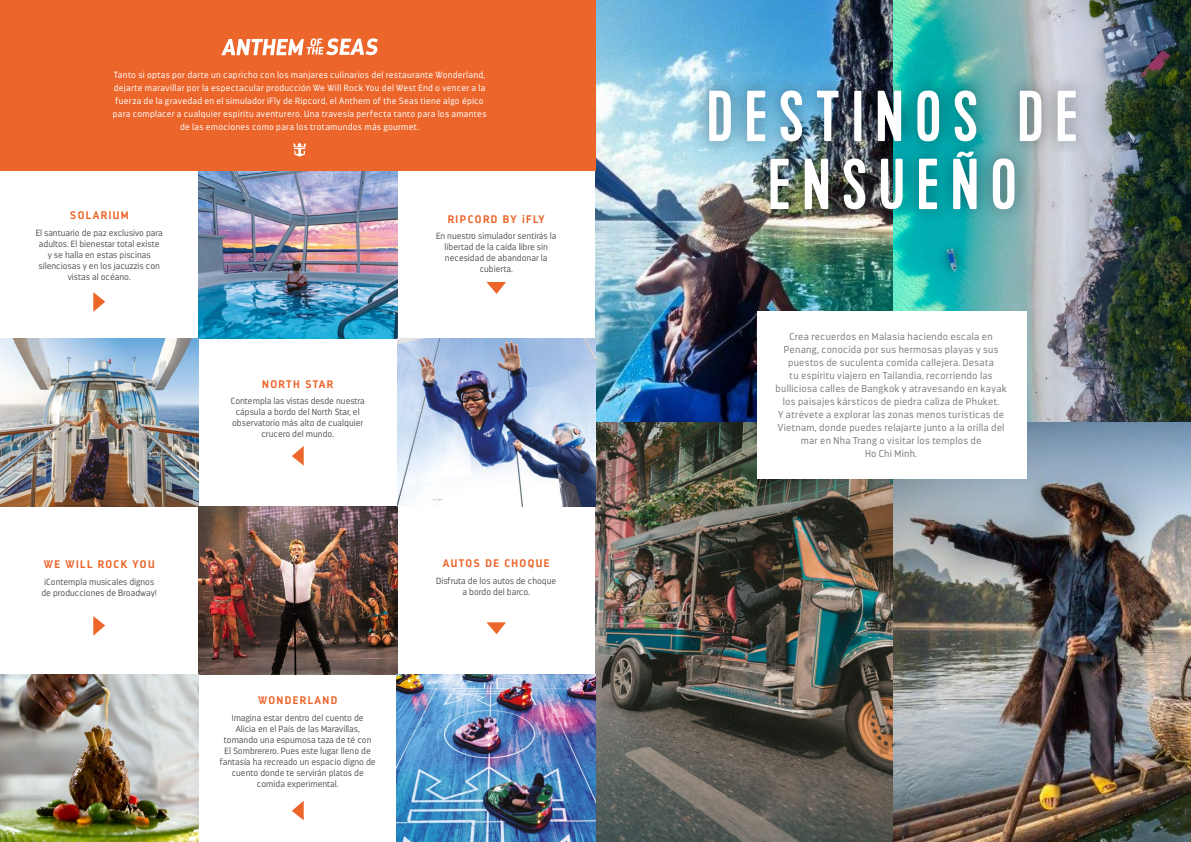
<style>
.page{position:relative;width:1191px;height:842px;background:#fff}
.page>*{position:absolute;margin:0;border:0;box-sizing:border-box;transform-origin:0 0}
.t1{font:72px/68px "Kapra";letter-spacing:.165em;color:#fff;text-align:center}
.t2{font:700 11px "Darwin";letter-spacing:.13em;color:#ec652a}
.t3{font:300 10px/13px "Darwin";letter-spacing:.025em;color:#7e7e7d;text-align:center}
.t4{font:300 9px/11px "Darwin";color:#575756;text-align:center}
.t5{font:300 9px/13px "Darwin";letter-spacing:.03em;color:#fff;text-align:center}
</style>
<div class="page">
<img style="left:595px;top:0;width:298px;height:842px">
<img style="left:893px;top:0;width:298px;height:422px">
<img style="left:893px;top:422px;width:298px;height:420px">
<div style="left:693px;top:74px;width:398px;height:151px;background:#000;opacity:.4"></div>
<div style="left:757px;top:312px;width:269px;height:167px;background:#fff"></div>
<img style="left:198px;top:170px;width:199px;height:168px">
<img style="left:0;top:338px;width:198px;height:168px">
<img style="left:198px;top:506px;width:199px;height:168px">
<img style="left:397px;top:338px;width:198px;height:168px">
<img style="left:397px;top:674px;width:198px;height:168px">
<div style="left:0;top:0;width:595px;height:170px;background:#ec652a"></div>
<img style="left:0;top:674px;width:198px;height:168px">
<svg style="left:93px;top:292px;width:12px;height:20px"></svg>
<svg style="left:292px;top:446px;width:12px;height:20px"></svg>
<svg style="left:292px;top:801px;width:12px;height:19px"></svg>
<svg style="left:93px;top:616px;width:12px;height:20px"></svg>
<svg style="left:486px;top:282px;width:20px;height:12px"></svg>
<svg style="left:486px;top:622px;width:20px;height:12px"></svg>
<svg style="left:293px;top:143px;width:13px;height:14px"></svg>
<svg style="left:221px;top:38px;width:157px;height:17px"></svg>
<p class="t5" style="left:113px;top:68px;width:375px">Tanto si optas por darte un capricho con los manjares culinarios del restaurante Wonderland, dejarte maravillar por la espectacular producción We Will Rock You del West End o vencer a la fuerza de la gravedad en el simulador iFly de Ripcord, el Anthem of the Seas tiene algo épico para complacer a cualquier espíritu aventurero. Una travesía perfecta tanto para los amantes de las emociones como para los trotamundos más gourmet.</p>
<p class="t2" style="left:70px;top:209px;width:60px">SOLARIUM</p>
<p class="t4" style="left:36px;top:228px;width:128px">El santuario de paz exclusivo para adultos. El bienestar total existe<br>y se halla en estas piscinas silenciosas y en los jacuzzis con vistas al océano.</p>
<p class="t2" style="left:44px;top:558px;width:112px">WE WILL ROCK YOU</p>
<p class="t4" style="left:41px;top:576px;width:117px;text-align:left">¡Contempla musicales dignos de producciones de Broadway!</p>
<p class="t2" style="left:262px;top:377px;width:72px">NORTH STAR</p>
<p class="t4" style="left:231px;top:396px;width:135px">Contempla las vistas desde nuestra cápsula a bordo del North Star, el observatorio más alto de cualquier crucero del mundo.</p>
<p class="t2" style="left:258px;top:694px;width:81px">WONDERLAND</p>
<p class="t4" style="left:220px;top:712px;width:157px">Imagina estar dentro del cuento de<br>Alicia en el País de las Maravillas, tomando una espumosa taza de té con El Sombrerero. Pues este lugar lleno de fantasía ha recreado un espacio digno de cuento donde te servirán platos de comida experimental.</p>
<p class="t2" style="left:448px;top:212px;width:98px">RIPCORD BY iFLY</p>
<p class="t4" style="left:436px;top:231px;width:122px">En nuestro simulador sentirás la libertad de la caída libre sin necesidad de abandonar la cubierta.</p>
<p class="t2" style="left:443px;top:557px;width:108px">AUTOS DE CHOQUE</p>
<p class="t4" style="left:436px;top:575px;width:122px">Disfruta de los autos de choque a bordo del barco.</p>
<h1 class="t1" style="left:707px;top:84px;width:372px">DESTINOS DE<br>ENSUEÑO</h1>
<p class="t3" style="left:775px;top:330px;width:232px">Crea recuerdos en Malasia haciendo escala en Penang, conocida por sus hermosas playas y sus puestos de suculenta comida callejera. Desata<br>tu espíritu viajero en Tailandia, recorriendo las bulliciosa calles de Bangkok y atravesando en kayak los paisajes kársticos de piedra caliza de Phuket.<br>Y atrévete a explorar las zonas menos turísticas de Vietnam, donde puedes relajarte junto a la orilla del mar en Nha Trang o visitar los templos de<br>Ho Chi Minh.</p>
</div>
